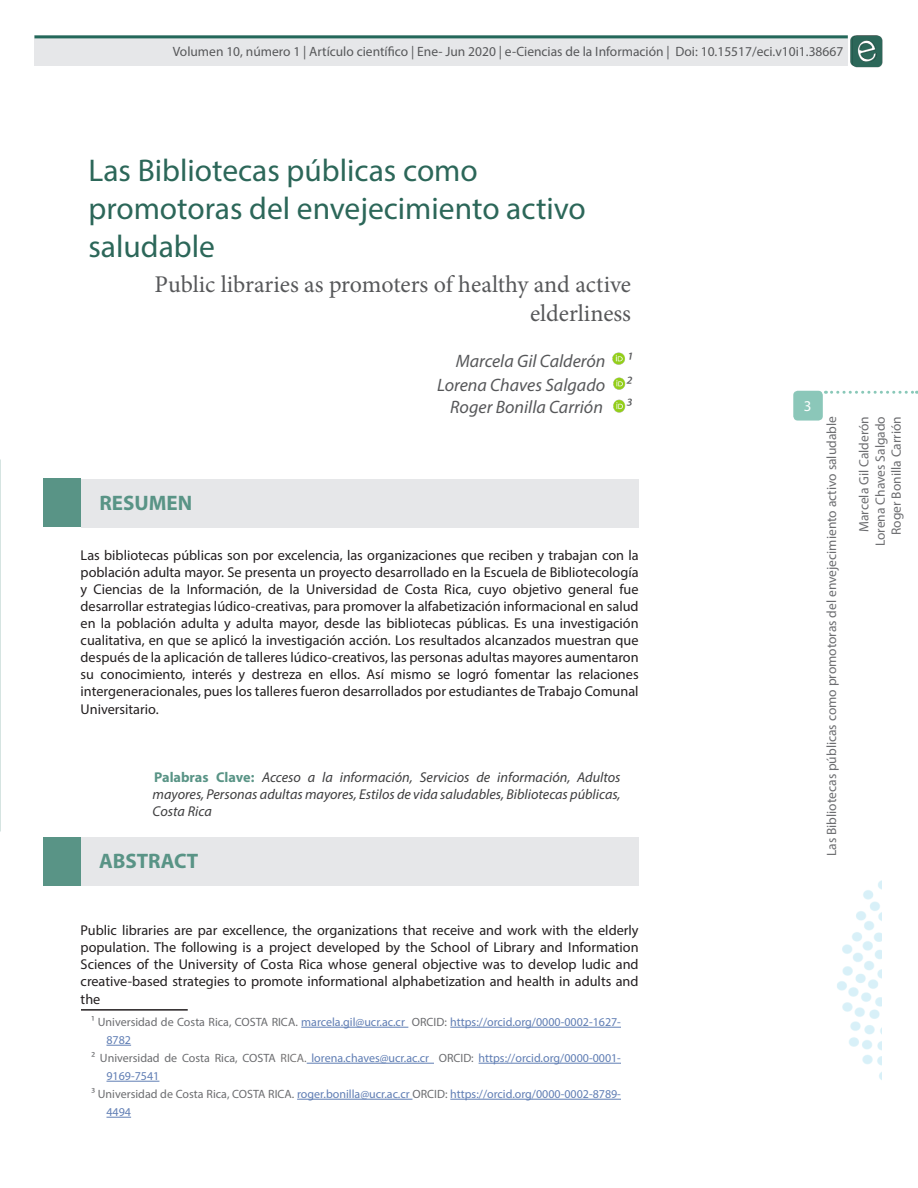
<style>
.page{position:relative;width:918px;height:1188px;background:#fff}
.page>*{position:absolute;margin:0;border:0;box-sizing:border-box;transform-origin:0 0}
.Título_del_artículo{font:31.5px/37.8px "Myriad Pro";color:#2c6759}
.Autores{font:24px/28.8px "Minion Pro";letter-spacing:-.005em;color:#57585a;text-align:right}
.Encabezado_Nivel_1{font:700 21px "Myriad Pro";color:#599486}
.Autores-2{font:italic 18px "Myriad Pro";color:#57585a}
.t1{font:15px "Myriad Pro";color:#fff}
.Resumen{font:14.25px/17.1px "Myriad Pro";color:#231f20;text-align:justify}
.Título_palabras_clav{font:italic 14.25px/17.1px "Myriad Pro";color:#3e3e3f;text-align:justify}
.t2{font:13.5px/16.2px "Myriad Pro";color:#6c6d70;text-align:right}
.t3{font:13.5px "Myriad Pro";color:#57585a}
.Nota_al_pie{font:12px/18px "Myriad Pro";color:#607eb4}
.s1{font-weight:700;font-style:normal;color:#599486}
.s2{color:#6c6d70}
.s3{color:#767474}
</style>
<div class="page">
<div style="left:34px;top:35px;width:814px;height:31px;background:#e6e7e9"></div>
<hr style="left:34px;top:35px;width:814px;height:3px;background:#23685a">
<svg style="left:832px;top:391px;width:85px;height:3px"></svg>
<div style="left:793px;top:391px;width:30px;height:30px;background:#8bc7b9;border-radius:4px"></div>
<img style="left:837px;top:880px;width:45px;height:200px">
<img style="left:850px;top:35px;width:33px;height:33px">
<img style="left:612px;top:352px;width:13px;height:13px">
<img style="left:613px;top:377px;width:13px;height:13px">
<div style="left:43px;top:837px;width:38px;height:49px;background:#599486"></div>
<div style="left:81px;top:837px;width:558px;height:49px;background:#e6e7e9"></div>
<hr style="left:301px;top:1027px;width:107px;height:1px;background:#607eb4">
<hr style="left:450px;top:1027px;width:171px;height:1px;background:#607eb4">
<svg style="left:106px;top:1045px;width:25px;height:1px"></svg>
<hr style="left:307px;top:1063px;width:127px;height:1px;background:#607eb4">
<hr style="left:479px;top:1063px;width:142px;height:1px;background:#607eb4">
<hr style="left:106px;top:1081px;width:53px;height:1px;background:#607eb4">
<hr style="left:297px;top:1099px;width:115px;height:1px;background:#607eb4">
<hr style="left:450px;top:1099px;width:171px;height:1px;background:#607eb4">
<svg style="left:106px;top:1117px;width:25px;height:1px"></svg>
<hr style="left:81px;top:1009px;width:107px;height:2px;background:#231f20">
<img style="left:613px;top:399px;width:13px;height:14px">
<div style="left:44px;top:478px;width:37px;height:49px;background:#599486"></div>
<div style="left:81px;top:479px;width:558px;height:48px;background:#e6e7e9"></div>
<p class="t3" style="left:173px;top:43px;width:672px">Volumen 10, número 1 | Artículo científico | Ene- Jun 2020 | e-Ciencias de la Información | Doi: 10.15517/eci.v10i1.38667</p>
<p class="Título_del_artículo" style="left:88px;top:151px;width:499px">Las Bibliotecas públicas como promotoras del envejecimiento activo saludable</p>
<p class="Autores" style="left:155px;top:270px;width:478px">Public libraries as promoters of healthy and active elderliness</p>
<p class="Autores-2" style="left:456px;top:350px;width:177px">Marcela Gil Calderón 1</p>
<p class="Autores-2" style="left:437px;top:374px;width:195px">Lorena Chaves Salgado 2</p>
<p class="Autores-2" style="left:450px;top:396px;width:154px">Roger Bonilla Carrión</p>
<p class="Autores-2" style="left:626px;top:396px;width:7px">3</p>
<p class="Encabezado_Nivel_1" style="left:99px;top:489px;width:94px">RESUMEN</p>
<p class="Resumen" style="left:81px;top:546px;width:560px">Las bibliotecas públicas son por excelencia, las organizaciones que reciben y trabajan con la población adulta mayor. Se presenta un proyecto desarrollado en la Escuela de Bibliotecología y Ciencias de la Información, de la Universidad de Costa Rica, cuyo objetivo general fue desarrollar estrategias lúdico-creativas, para promover la alfabetización informacional en salud en la población adulta y adulta mayor, desde las bibliotecas públicas. Es una investigación cualitativa, en que se aplicó la investigación acción. Los resultados alcanzados muestran que después de la aplicación de talleres lúdico-creativos, las personas adultas mayores aumentaron su conocimiento, interés y destreza en ellos. Así mismo se logró fomentar las relaciones intergeneracionales, pues los talleres fueron desarrollados por estudiantes de Trabajo Comunal Universitario.</p>
<p class="Título_palabras_clav" style="left:153px;top:768px;width:470px"><span class="s1">Palabras Clave:</span> Acceso a la información, Servicios de información, Adultos mayores, Personas adultas mayores, Estilos de vida saludables, Bibliotecas públicas, Costa Rica</p>
<p class="Encabezado_Nivel_1" style="left:99px;top:848px;width:101px">ABSTRACT</p>
<p class="Resumen" style="left:81px;top:922px;width:560px">Public libraries are par excellence, the organizations that receive and work with the elderly population. The following is a project developed by the School of Library and Information Sciences of the University of Costa Rica whose general objective was to develop ludic and creative-based strategies to promote informational alphabetization and health in adults and the</p>
<p class="Nota_al_pie" style="left:106px;top:1013px;width:516px;text-indent:-15px"><span class="s2">1 Universidad de Costa Rica, COSTA RICA.</span> marcela.gil@ucr.ac.cr <span class="s2">ORCID:</span> https://orcid.org/0000-0002-1627-<br>8782</p>
<p class="Nota_al_pie" style="left:106px;top:1049px;width:516px;text-indent:-15px"><span class="s2">2 Universidad de Costa Rica, COSTA</span> <span class="s3">RICA.</span> lorena.chaves@ucr.ac.cr <span class="s2">ORCID:</span> https://orcid.org/0000-0001-<br>9169-7541</p>
<p class="Nota_al_pie" style="left:106px;top:1085px;width:516px;text-indent:-15px"><span class="s2">3 Universidad de Costa Rica, COSTA RICA.</span> roger.bonilla@ucr.ac.cr <span class="s2">ORCID:</span> https://orcid.org/0000-0002-8789-<br>4494</p>
<p class="t1" style="left:804px;top:397px;width:9px">3</p>
<p class="t2" style="left:823px;top:856px;width:442px;rotate:-90deg">Las Bibliotecas públicas como promotoras del envejecimiento activo saludable</p>
<p class="t2" style="left:856px;top:546px;width:132px;rotate:-90deg">Marcela Gil Calderón<br>Lorena Chaves Salgado<br>Roger Bonilla Carrión</p>
</div>
